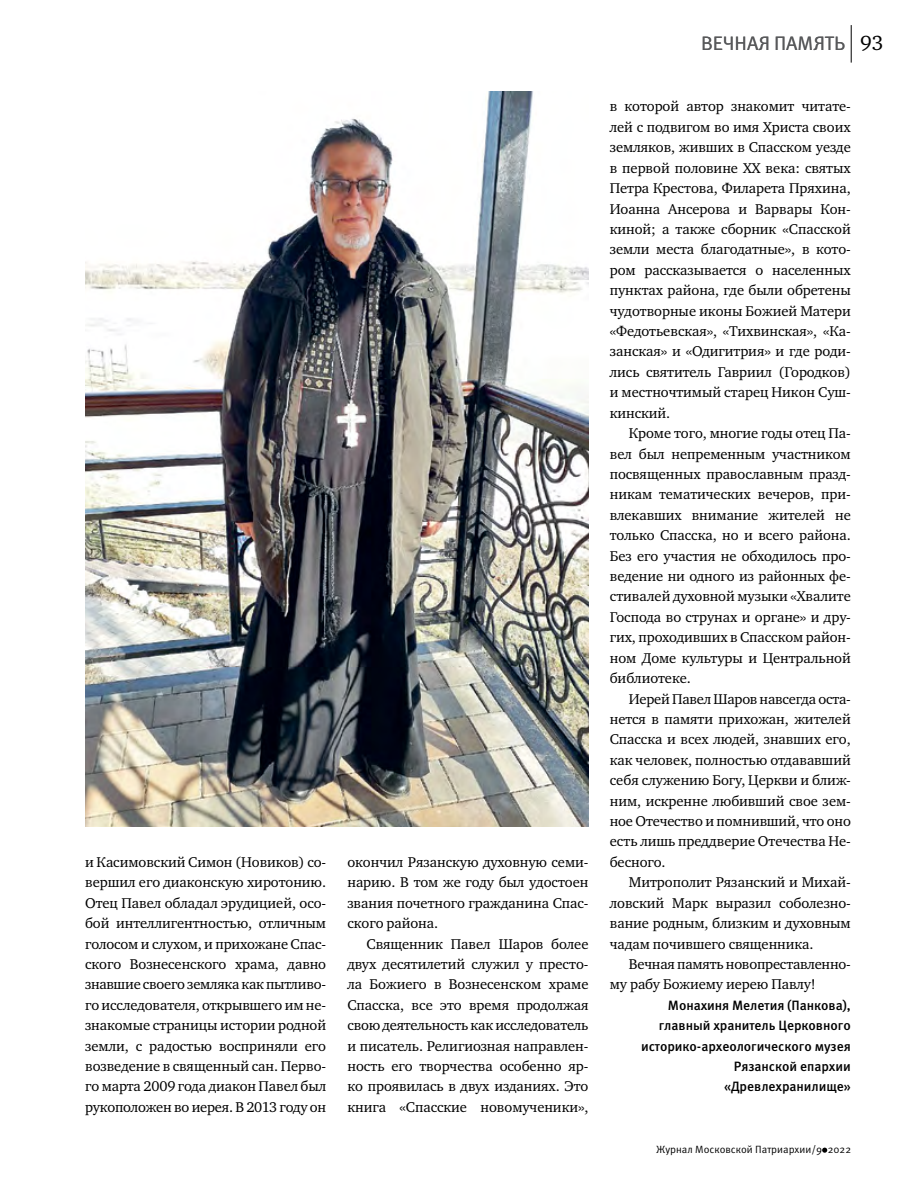
<style>
.page{position:relative;width:915px;height:1191px;background:#fff}
.page>*{position:absolute;margin:0;border:0;box-sizing:border-box;transform-origin:0 0}
.t1{font:19.5px "Meta Pro";letter-spacing:-.005em;color:#58595b}
.t2{font:14.55px/20.4px "Charter ITC";letter-spacing:-.005em;color:#000;text-align:justify}
.t3{font:500 13.5px/20.4px "Meta Pro";letter-spacing:-.005em;color:#000;text-align:right}
.t4{font:10.5px "Meta Pro";color:#000}
.s1{font-family:"Charter ITC";font-size:21px;color:#000}
</style>
<div class="page">
<svg style="left:822px;top:1147px;width:5px;height:5px"></svg>
<hr style="left:850px;top:25px;width:1px;height:38px;background:#000">
<hr style="left:0;top:0;width:1px;height:240px;background:#808285">
<img style="left:85px;top:91px;width:503px;height:735px">
<p class="t2" style="left:85px;top:851px;width:242px">и Касимовский Симон (Новиков) со&shy;вершил его диаконскую хиротонию.<br>Отец Павел обладал эрудицией, осо&shy;бой интеллигентностью, отличным голосом и слухом, и прихожане Спас&shy;ского Вознесенского храма, давно знавшие своего земляка как пытливо&shy;го исследователя, открывшего им не&shy;знакомые страницы истории родной земли, с радостью восприняли его возведение в священный сан. Перво&shy;го марта 2009 года диакон Павел был рукоположен во иерея. В 2013 году он</p>
<p class="t2" style="left:347px;top:851px;width:242px">окончил Рязанскую духовную семи&shy;нарию. В том же году был удостоен звания почетного гражданина Спас&shy;ского района.</p>
<p class="t2" style="left:347px;top:933px;width:242px;text-indent:19px">Священник Павел Шаров более двух десятилетий служил у престо&shy;ла Божиего в Вознесенском храме Спасска, все это время продолжая свою деятельность как исследователь и писатель. Религиозная направлен&shy;ность его творчества особенно яр&shy;ко проявилась в двух изданиях. Это книга «Спасские новомученики»,</p>
<h1 class="t1" style="left:701px;top:31px;width:184px">ВЕЧНАЯ ПАМЯТЬ <span class="s1">93</span></h1>
<p class="t2" style="left:609px;top:96px;width:242px">в которой автор знакомит читате&shy;лей с подвигом во имя Христа своих земляков, живших в Спасском уезде в первой половине ХХ века: святых Петра Крестова, Филарета Пряхина, Иоанна Ансерова и Варвары Кон&shy;киной; а также сборник «Спасской земли места благодатные», в кото&shy;ром рассказывается о населенных пунктах района, где были обретены чудотворные иконы Божией Матери «Федотьевская», «Тихвинская», «Ка&shy;занская» и «Одигитрия» и где роди&shy;лись святитель Гавриил (Городков) и местночтимый старец Никон Суш&shy;кинский.</p>
<p class="t2" style="left:609px;top:423px;width:242px;text-indent:19px">Кроме того, многие годы отец Па&shy;вел был непременным участником посвященных православным празд&shy;никам тематических вечеров, при&shy;влекавших внимание жителей не только Спасска, но и всего района.<br>Без его участия не обходилось про&shy;ведение ни одного из районных фе&shy;стивалей духовной музыки «Хвалите Господа во струнах и органе» и дру&shy;гих, проходивших в Спасском район&shy;ном Доме культуры и Центральной библиотеке.</p>
<p class="t2" style="left:609px;top:688px;width:242px;text-indent:19px">Иерей Павел Шаров навсегда оста&shy;нется в памяти прихожан, жителей Спасска и всех людей, знавших его, как человек, полностью отдававший себя служению Богу, Церкви и ближ&shy;ним, искренне любивший свое зем&shy;ное Отечество и помнивший, что оно есть лишь преддверие Отечества Не&shy;бесного.</p>
<p class="t2" style="left:609px;top:872px;width:242px;text-indent:19px">Митрополит Рязанский и Михай&shy;ловский Марк выразил соболезно&shy;вание родным, близким и духовным чадам почившего священника.</p>
<p class="t2" style="left:609px;top:953px;width:242px;text-indent:19px">Вечная память новопреставленно&shy;му рабу Божиему иерею Павлу!</p>
<p class="t3" style="left:640px;top:995px;width:211px">Монахиня Мелетия (Панкова), главный хранитель Церковного историко-археологического музея<br>Рязанской епархии «Древлехранилище»</p>
<p class="t4" style="left:656px;top:1142px;width:196px">Журнал Московской Патриархии/9 2022</p>
</div>
